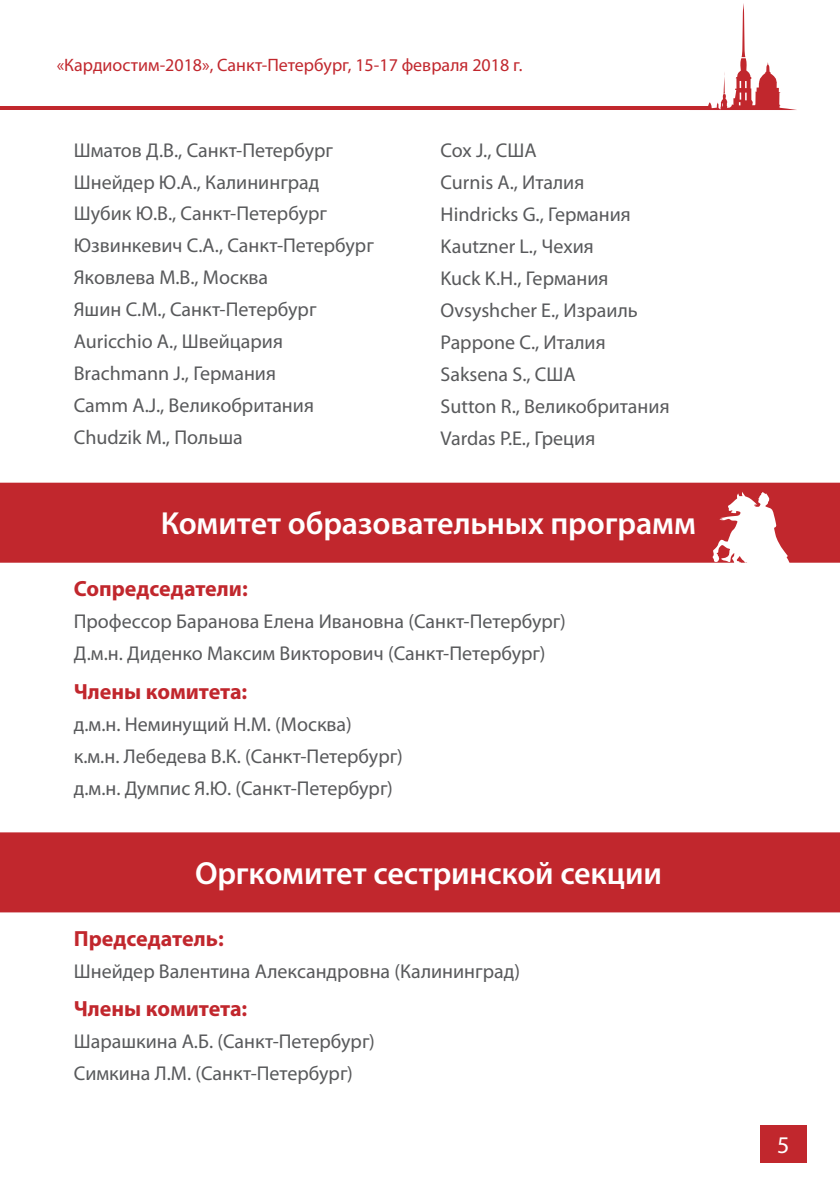
<style>
.page{position:relative;width:840px;height:1191px;background:#fff}
.page>*{position:absolute;margin:0;border:0;box-sizing:border-box;transform-origin:0 0}
.t1{font:600 32px "Myriad Pro";letter-spacing:-.005em;color:#fff}
.t2{font:24px "Myriad Pro";color:#fff}
.t3{font:700 22px "Myriad Pro";color:#c1272d}
.t4{font:20px/32px "Myriad Pro";color:#58595b}
.t5{font:18px "Myriad Pro";color:#c1272d}
</style>
<div class="page">
<hr style="left:0;top:106px;width:710px;height:4px;background:#c1272d">
<svg style="left:708px;top:3px;width:88px;height:107px"></svg>
<div style="left:759px;top:1125px;width:46px;height:37px;background:#c1272d"></div>
<div style="left:0;top:483px;width:839px;height:80px;background:#c1272d"></div>
<div style="left:0;top:832px;width:839px;height:80px;background:#c1272d"></div>
<svg style="left:712px;top:492px;width:79px;height:71px"></svg>
<p class="t5" style="left:57px;top:54px;width:467px">«Кардиостим-2018», Санкт-Петербург, 15-17 февраля 2018 г.</p>
<p class="t4" style="left:74px;top:134px;width:301px">Шматов Д.В., Санкт-Петербург<br>Шнейдер Ю.А., Калининград<br>Шубик Ю.В., Санкт-Петербург<br>Юзвинкевич С.А., Санкт-Петербург<br>Яковлева М.В., Москва<br>Яшин С.М., Санкт-Петербург<br>Auricchio A., Швейцария<br>Brachmann J., Германия<br>Camm A.J., Великобритания<br>Chudzik M., Польша</p>
<p class="t4" style="left:440px;top:134px;width:230px">Cox J., США<br>Curnis A., Италия<br>Hindricks G., Германия<br>Kautzner L., Чехия<br>Kuck K.H., Германия<br>Ovsyshcher E., Израиль<br>Pappone C., Италия<br>Saksena S., США<br>Sutton R., Великобритания<br>Vardas P.E., Греция</p>
<h1 class="t1" style="left:161px;top:503px;width:536px">Комитет образовательных программ</h1>
<p class="t3" style="left:74px;top:574px;width:175px">Сопредседатели:</p>
<p class="t4" style="left:74px;top:605px;width:493px">Профессор Баранова Елена Ивановна (Санкт-Петербург)<br>Д.м.н. Диденко Максим Викторович (Санкт-Петербург)</p>
<p class="t3" style="left:74px;top:677px;width:175px">Члены комитета:</p>
<p class="t4" style="left:74px;top:707px;width:330px">д.м.н. Неминущий Н.М. (Москва) к.м.н. Лебедева В.К. (Санкт-Петербург) д.м.н. Думпис Я.Ю. (Санкт-Петербург)</p>
<h1 class="t1" style="left:195px;top:853px;width:468px">Оргкомитет сестринской секции</h1>
<p class="t3" style="left:74px;top:923px;width:151px">Председатель:</p>
<p class="t4" style="left:74px;top:954px;width:447px">Шнейдер Валентина Александровна (Калининград)</p>
<p class="t3" style="left:74px;top:994px;width:175px">Члены комитета:</p>
<p class="t4" style="left:74px;top:1025px;width:302px">Шарашкина А.Б. (Санкт-Петербург)<br>Симкина Л.М. (Санкт-Петербург)</p>
<p class="t2" style="left:776px;top:1130px;width:14px">5</p>
</div>
